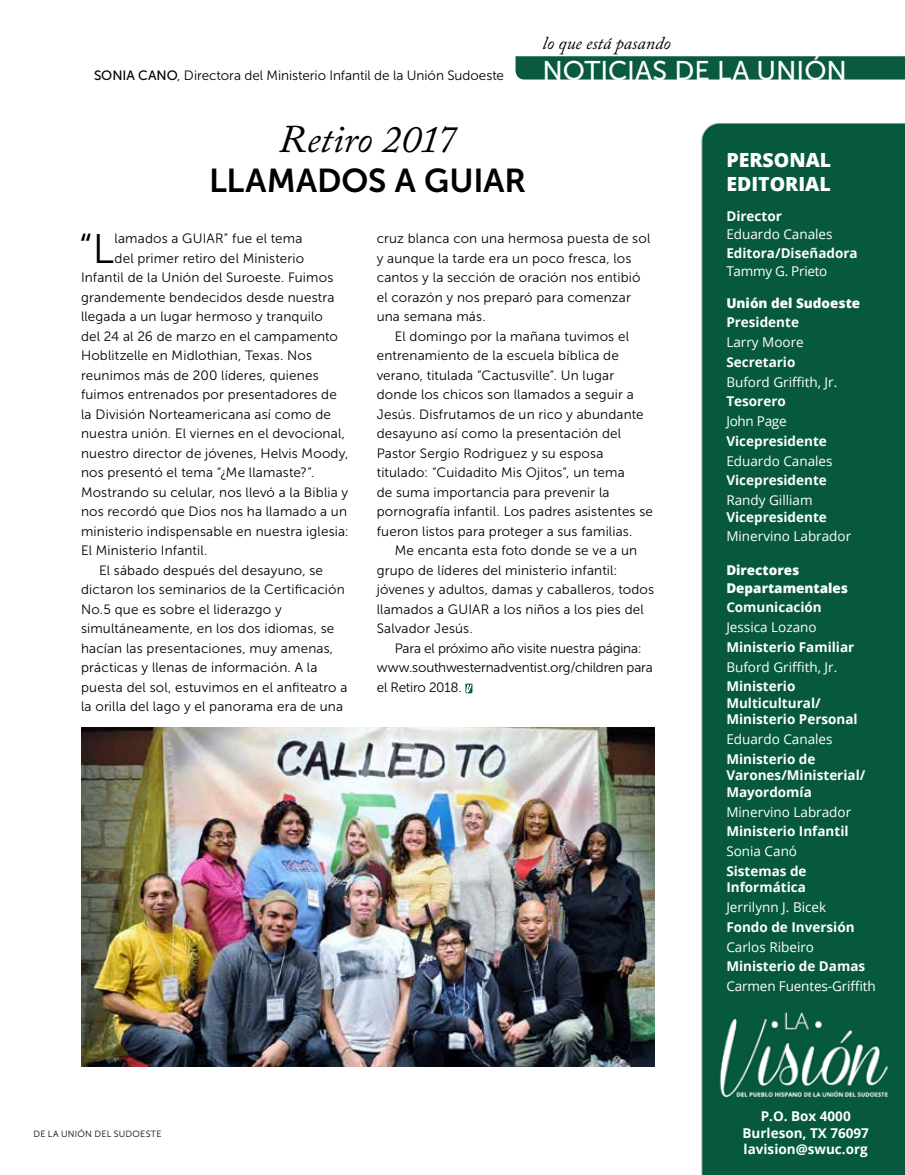
<style>
.page{position:relative;width:905px;height:1175px;background:#fff}
.page>*{position:absolute;margin:0;border:0;box-sizing:border-box;transform-origin:0 0}
.t1{font:41.25px "Museo Sans 300";color:#000}
.t2{font:italic 39px "Adobe Caslon Pro";letter-spacing:-.005em;color:#000}
.t3{font:33px "Museo Sans 700";color:#000}
.t4{font:27px "Museo Sans 500";color:#fff}
.t5{font:800 19.5px/23.4px "Open Sans";color:#fff}
.t6{font:italic 18px "Adobe Caslon Pro";color:#000}
.t7{font:13.5px "Museo Sans 300";letter-spacing:.01em;color:#000}
.t8{font:700 13.5px/16.5px "Open Sans";color:#fff}
.t9{font:13.5px "Open Sans";color:#fff}
.t10{font:13.5px "Museo Sans 300";letter-spacing:-.015em;color:#000}
.t11{font:800 13.5px/18px "Open Sans";color:#fff}
.t12{font:13.5px "Museo Sans 300";letter-spacing:-.01em;color:#000}
.t13{font:13.5px "Open Sans";letter-spacing:-.02em;color:#fff}
.t14{font:13.5px "Museo Sans 300";letter-spacing:-.02em;color:#000}
.t15{font:9px "Museo Sans 300";letter-spacing:.03em;color:#000}
.s1{font-family:"Museo Sans 500"}
</style>
<div class="page">
<img style="left:579px;top:123px;width:325px;height:1051px">
<img style="left:81px;top:727px;width:573px;height:339px">
<svg style="left:515px;top:56px;width:389px;height:24px;background:#115f44"></svg>
<svg style="left:465px;top:683px;width:7px;height:10px"></svg>
<p class="t7" style="left:94px;top:68px;width:411px"><span class="s1">SONIA CANO</span>, Directora del Ministerio Infantil de la Unión Sudoeste</p>
<h3 class="t6" style="left:542px;top:32px;width:130px">lo que está pasando</h3>
<h3 class="t4" style="left:542px;top:55px;width:306px">NOTICIAS DE LA UNIÓN</h3>
<h2 class="t2" style="left:279px;top:116px;width:179px">Retiro 2017</h2>
<h3 class="t3" style="left:209px;top:162px;width:318px">LLAMADOS A GUIAR</h3>
<h1 class="t1" style="left:79px;top:226px;width:37px">“L</h1>
<p class="t7" style="left:114px;top:231px;width:189px">lamados a GUIAR” fue el tema</p>
<p class="t7" style="left:114px;top:251px;width:191px">del primer retiro del Ministerio</p>
<p class="t7" style="left:81px;top:270px;width:254px">Infantil de la Unión del Suroeste. Fuimos</p>
<p class="t7" style="left:81px;top:290px;width:255px">grandemente bendecidos desde nuestra</p>
<p class="t7" style="left:81px;top:309px;width:243px">llegada a un lugar hermoso y tranquilo</p>
<p class="t7" style="left:81px;top:329px;width:258px">del 24 al 26 de marzo en el campamento</p>
<p class="t7" style="left:81px;top:348px;width:232px">Hoblitzelle en Midlothian, Texas. Nos</p>
<p class="t7" style="left:81px;top:368px;width:239px">reunimos más de 200 líderes, quienes</p>
<p class="t7" style="left:81px;top:387px;width:257px">fuimos entrenados por presentadores de</p>
<p class="t7" style="left:81px;top:407px;width:251px">la División Norteamericana así como de</p>
<p class="t7" style="left:81px;top:426px;width:265px">nuestra unión. El viernes en el devocional,</p>
<p class="t7" style="left:81px;top:446px;width:269px">nuestro director de jóvenes, Helvis Moody,</p>
<p class="t7" style="left:81px;top:465px;width:235px">nos presentó el tema “¿Me llamaste?”.</p>
<p class="t7" style="left:81px;top:485px;width:269px">Mostrando su celular, nos llevó a la Biblia y</p>
<p class="t7" style="left:81px;top:504px;width:267px">nos recordó que Dios nos ha llamado a un</p>
<p class="t7" style="left:81px;top:524px;width:269px">ministerio indispensable en nuestra iglesia:</p>
<p class="t7" style="left:81px;top:543px;width:128px">El Ministerio Infantil.</p>
<p class="t7" style="left:99px;top:563px;width:225px">El sábado después del desayuno, se</p>
<p class="t7" style="left:81px;top:582px;width:265px">dictaron los seminarios de la Certificación</p>
<p class="t7" style="left:81px;top:602px;width:202px">No.5 que es sobre el liderazgo y</p>
<p class="t7" style="left:81px;top:621px;width:255px">simultáneamente, en los dos idiomas, se</p>
<p class="t7" style="left:81px;top:641px;width:254px">hacían las presentaciones, muy amenas,</p>
<p class="t7" style="left:81px;top:660px;width:238px">prácticas y llenas de información. A la</p>
<p class="t7" style="left:81px;top:680px;width:268px">puesta del sol, estuvimos en el anfiteatro a</p>
<p class="t7" style="left:81px;top:699px;width:263px">la orilla del lago y el panorama era de una</p>
<p class="t7" style="left:377px;top:231px;width:275px">cruz blanca con una hermosa puesta de sol</p>
<p class="t7" style="left:377px;top:251px;width:256px">y aunque la tarde era un poco fresca, los</p>
<p class="t7" style="left:377px;top:270px;width:265px">cantos y la sección de oración nos entibió</p>
<p class="t7" style="left:377px;top:290px;width:256px">el corazón y nos preparó para comenzar</p>
<p class="t7" style="left:377px;top:309px;width:110px">una semana más.</p>
<p class="t7" style="left:395px;top:329px;width:236px">El domingo por la mañana tuvimos el</p>
<p class="t7" style="left:377px;top:348px;width:243px">entrenamiento de la escuela bíblica de</p>
<p class="t7" style="left:377px;top:368px;width:239px">verano, titulada “Cactusville”. Un lugar</p>
<p class="t7" style="left:377px;top:387px;width:258px">donde los chicos son llamados a seguir a</p>
<p class="t7" style="left:377px;top:407px;width:268px">Jesús. Disfrutamos de un rico y abundante</p>
<p class="t7" style="left:377px;top:426px;width:246px">desayuno así como la presentación del</p>
<p class="t7" style="left:377px;top:446px;width:228px">Pastor Sergio Rodriguez y su esposa</p>
<p class="t7" style="left:377px;top:465px;width:250px">titulado: “Cuidadito Mis Ojitos”, un tema</p>
<p class="t7" style="left:377px;top:485px;width:234px">de suma importancia para prevenir la</p>
<p class="t7" style="left:377px;top:504px;width:278px">pornografía infantil. Los padres asistentes se</p>
<p class="t7" style="left:377px;top:524px;width:257px">fueron listos para proteger a sus familias.</p>
<p class="t7" style="left:395px;top:543px;width:244px">Me encanta esta foto donde se ve a un</p>
<p class="t7" style="left:377px;top:562px;width:242px">grupo de líderes del ministerio infantil:</p>
<p class="t7" style="left:377px;top:582px;width:279px">jóvenes y adultos, damas y caballeros, todos</p>
<p class="t7" style="left:377px;top:601px;width:269px">llamados a GUIAR a los niños a los pies del</p>
<p class="t7" style="left:377px;top:621px;width:98px">Salvador Jesús.</p>
<p class="t12" style="left:395px;top:640px;width:248px">Para el próximo año visite nuestra página:</p>
<p class="t10" style="left:377px;top:660px;width:278px">www.southwesternadventist.org/children para</p>
<p class="t14" style="left:377px;top:679px;width:86px">el Retiro 2018.</p>
<p class="t15" style="left:33px;top:1128px;width:130px">DE LA UNIÓN DEL SUDOESTE</p>
<h3 class="t5" style="left:726px;top:147px;width:106px">PERSONAL<br>EDITORIAL</h3>
<p class="t8" style="left:726px;top:207px;width:57px">Director</p>
<p class="t9" style="left:726px;top:225px;width:108px">Eduardo Canales</p>
<p class="t8" style="left:726px;top:244px;width:133px">Editora/Diseñadora</p>
<p class="t13" style="left:726px;top:261px;width:103px">Tammy G. Prieto</p>
<p class="t11" style="left:726px;top:293px;width:135px">Unión del Sudoeste</p>
<p class="t8" style="left:726px;top:314px;width:74px">Presidente</p>
<p class="t9" style="left:726px;top:333px;width:79px">Larry Moore</p>
<p class="t8" style="left:726px;top:353px;width:71px">Secretario</p>
<p class="t9" style="left:726px;top:372px;width:112px">Buford Griffith, Jr.</p>
<p class="t8" style="left:726px;top:393px;width:61px">Tesorero</p>
<p class="t13" style="left:726px;top:412px;width:62px">John Page</p>
<p class="t8" style="left:726px;top:432px;width:102px">Vicepresidente</p>
<p class="t9" style="left:726px;top:451px;width:108px">Eduardo Canales</p>
<p class="t8" style="left:726px;top:472px;width:102px">Vicepresidente</p>
<p class="t9" style="left:726px;top:491px;width:88px">Randy Gilliam</p>
<p class="t8" style="left:726px;top:508px;width:102px">Vicepresidente</p>
<p class="t9" style="left:726px;top:527px;width:126px">Minervino Labrador</p>
<p class="t11" style="left:726px;top:560px;width:123px">Directores<br>Departamentales</p>
<p class="t8" style="left:726px;top:599px;width:97px">Comunicación</p>
<p class="t9" style="left:726px;top:618px;width:92px">Jessica Lozano</p>
<p class="t8" style="left:726px;top:638px;width:129px">Ministerio Familiar</p>
<p class="t9" style="left:726px;top:657px;width:112px">Buford Griffith, Jr.</p>
<p class="t8" style="left:726px;top:678px;width:133px">Ministerio<br>Multicultural/<br>Ministerio Personal</p>
<p class="t9" style="left:726px;top:730px;width:108px">Eduardo Canales</p>
<p class="t8" style="left:726px;top:750px;width:141px">Ministerio de<br>Varones/Ministerial/<br>Mayordomía</p>
<p class="t9" style="left:726px;top:802px;width:126px">Minervino Labrador</p>
<p class="t8" style="left:726px;top:823px;width:124px">Ministerio Infantil</p>
<p class="t9" style="left:726px;top:842px;width:72px">Sonia Canó</p>
<p class="t8" style="left:726px;top:862px;width:82px">Sistemas de<br>Informática</p>
<p class="t9" style="left:726px;top:898px;width:101px">Jerrilynn J. Bicek</p>
<p class="t8" style="left:726px;top:918px;width:130px">Fondo de Inversión</p>
<p class="t9" style="left:726px;top:937px;width:89px">Carlos Ribeiro</p>
<p class="t8" style="left:726px;top:958px;width:140px">Ministerio de Damas</p>
<p class="t9" style="left:726px;top:977px;width:151px">Carmen Fuentes-Griffith</p>
<p class="t8" style="left:742px;top:1108px;width:128px;text-align:center">P.O. Box 4000<br>Burleson, TX 76097 lavision@swuc.org</p>
</div>
